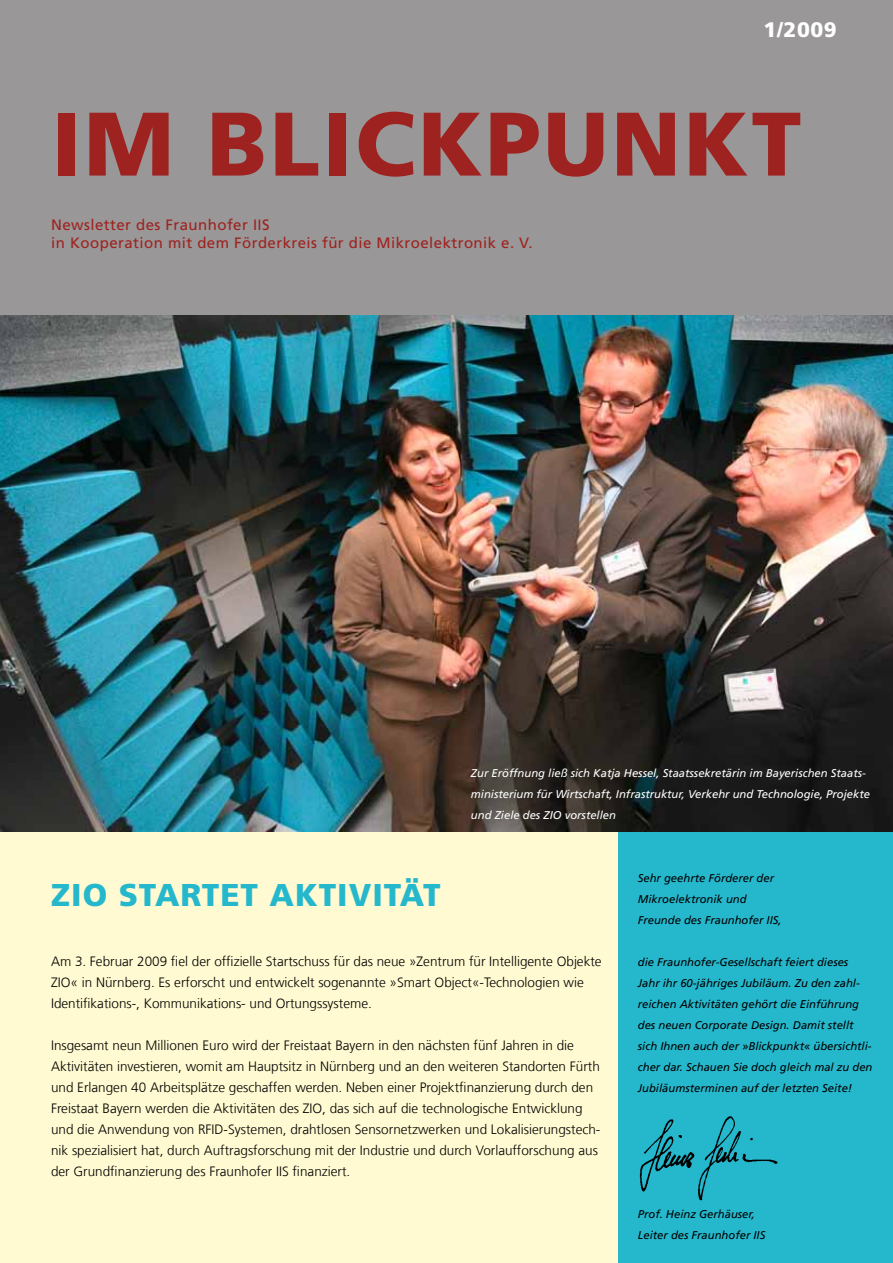
<style>
.page{position:relative;width:893px;height:1263px;background:#fff}
.page>*{position:absolute;margin:0;border:0;box-sizing:border-box;transform-origin:0 0}
.t1{font:900 90px "Frutiger LT Com";letter-spacing:.03em;color:#9e221f}
.t2{font:900 31.5px "Frutiger LT Com";letter-spacing:.03em;color:#25b8cd}
.t3{font:900 21px "Frutiger LT Com";color:#fff}
.t4{font:15px/18px "Frutiger LT Com";letter-spacing:.03em;color:#9e221f}
.t5{font:300 13.5px/21px "Frutiger LT Com";color:#000}
.t6{font:italic 11.25px/21px "Frutiger LT Com";color:#000}
.t7{font:italic 11.25px/21px "Frutiger LT Com";color:#fff}
</style>
<div class="page">
<div style="left:0;top:819px;width:893px;height:444px;background:#fffad1"></div>
<div style="left:619px;top:828px;width:274px;height:435px;background:#25b8cd"></div>
<div style="left:0;top:0;width:893px;height:315px;background:#999797"></div>
<img style="left:0;top:315px;width:893px;height:516px">
<img style="left:639px;top:1116px;width:139px;height:85px">
<h3 class="t3" style="left:764px;top:17px;width:75px">1/2009</h3>
<h1 class="t1" style="left:51px;top:90px;width:742px">IM BLICKPUNKT</h1>
<p class="t4" style="left:51px;top:215px;width:483px">Newsletter des Fraunhofer IIS<br>in Kooperation mit dem Förderkreis für die Mikroelektronik e. V.</p>
<p class="t7" style="left:471px;top:763px;width:401px">Zur Eröffnung ließ sich Katja Hessel, Staatssekretärin im Bayerischen Staats&shy;ministerium für Wirtschaft, Infrastruktur, Verkehr und Technologie, Projekte und Ziele des ZIO vorstellen</p>
<h2 class="t2" style="left:51px;top:876px;width:388px">ZIO STARTET AKTIVITÄT</h2>
<p class="t5" style="left:51px;top:951px;width:552px">Am 3. Februar 2009 fiel der offizielle Startschuss für das neue »Zentrum für Intelligente Objekte<br>ZIO« in Nürnberg. Es erforscht und entwickelt sogenannte »Smart Object«-Technologien wie<br>Identifikations-, Kommunikations- und Ortungssysteme.</p>
<p class="t5" style="left:51px;top:1035px;width:551px">Insgesamt neun Millionen Euro wird der Freistaat Bayern in den nächsten fünf Jahren in die Aktivitäten investieren, womit am Hauptsitz in Nürnberg und an den weiteren Standorten Fürth und Erlangen 40 Arbeitsplätze geschaffen werden. Neben einer Projektfinanzierung durch den Freistaat Bayern werden die Aktivitäten des ZIO, das sich auf die technologische Entwicklung und die Anwendung von RFID-Systemen, drahtlosen Sensornetzwerken und Lokalisierungstech&shy;nik spezialisiert hat, durch Auftragsforschung mit der Industrie und durch Vorlaufforschung aus der Grundfinanzierung des Fraunhofer IIS finanziert.</p>
<p class="t6" style="left:638px;top:868px;width:145px">Sehr geehrte Förderer der<br>Mikroelektronik und<br>Freunde des Fraunhofer IIS,</p>
<p class="t6" style="left:638px;top:952px;width:236px">die Fraunhofer-Gesellschaft feiert dieses Jahr ihr 60-jähriges Jubiläum. Zu den zahl&shy;reichen Aktivitäten gehört die Einführung des neuen Corporate Design. Damit stellt sich Ihnen auch der »Blickpunkt« übersichtli&shy;cher dar. Schauen Sie doch gleich mal zu den Jubiläumsterminen auf der letzten Seite!</p>
<p class="t6" style="left:638px;top:1204px;width:129px">Prof. Heinz Gerhäuser,<br>Leiter des Fraunhofer IIS</p>
</div>
